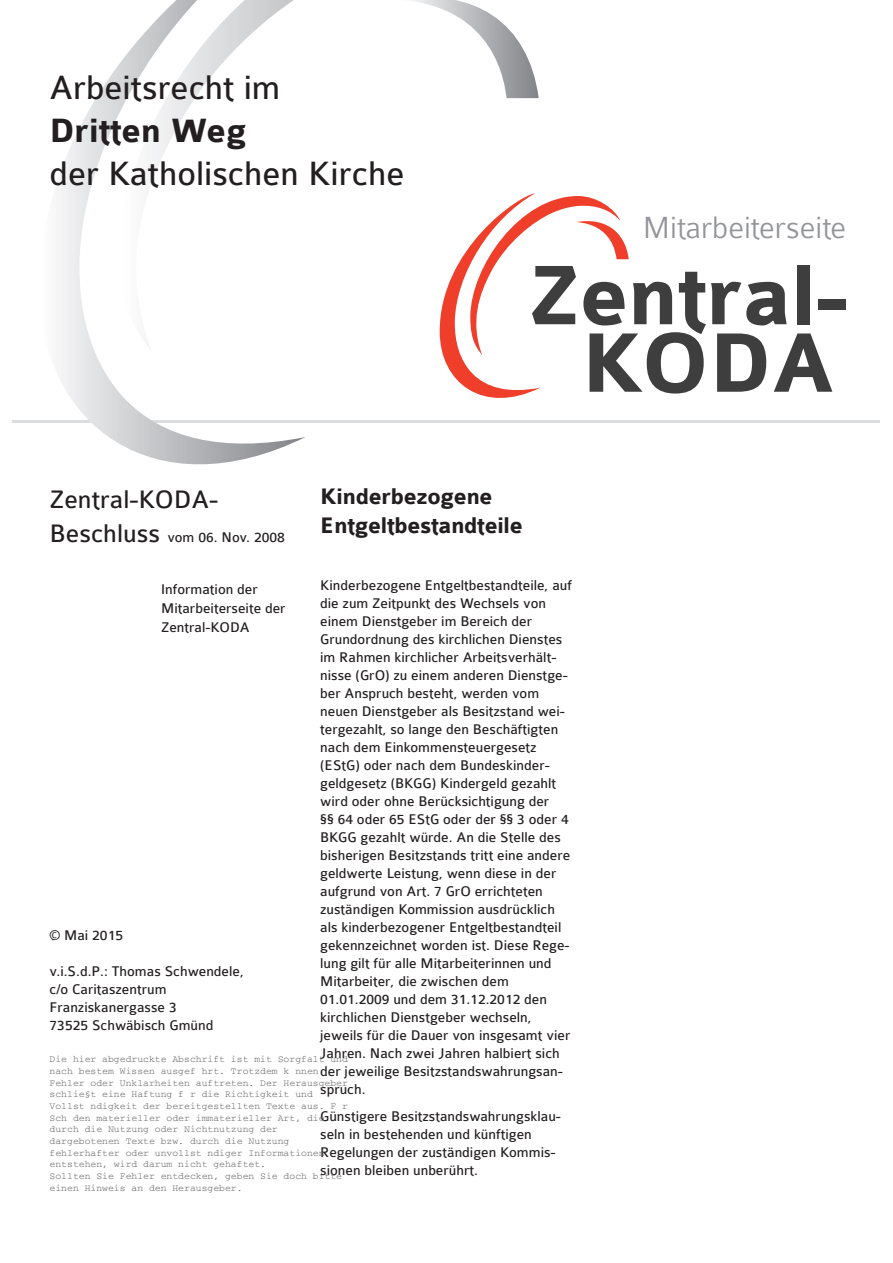
<style>
.page{position:relative;width:893px;height:1263px;background:#fff}
.page>*{position:absolute;margin:0;border:0;box-sizing:border-box;transform-origin:0 0}
.t1{font:36px "Colaborate";color:#231f20}
.t2{font:700 36px "Colaborate";color:#231f20}
.t3{font:300 32.7px "Colaborate";color:#939598}
.t4{font:27px "Colaborate";color:#231f20}
.t5{font:700 24px/28.8px "Colaborate";letter-spacing:-.01em;color:#231f20}
.t6{font:15px/18px "Colaborate";color:#231f20}
.t7{font:9.75px/11.7px "Courier";color:#6c6d70}
.s1{font-size:27px}
</style>
<div class="page">
<hr style="left:13px;top:420px;width:867px;height:3px;background:#dcdddf">
<svg style="left:59px;top:63px;width:246px;height:401px"></svg>
<svg style="left:517px;top:39px;width:22px;height:59px"></svg>
<svg style="left:120px;top:0;width:397px;height:353px"></svg>
<div style="left:438px;top:193px;width:410px;height:205px;background:#fff"></div>
<div style="left:818px;top:300px;width:28px;height:10px;background:#3e3e3f"></div>
<svg style="left:440px;top:193px;width:392px;height:205px"></svg>
<h1 class="t1" style="left:50px;top:69px;width:232px">Arbeitsrecht im</h1>
<h1 class="t2" style="left:50px;top:112px;width:198px">Dritten Weg</h1>
<h1 class="t1" style="left:50px;top:155px;width:356px">der Katholischen Kirche</h1>
<h2 class="t3" style="left:643px;top:210px;width:205px">Mitarbeiterseite</h2>
<h3 class="t4" style="left:50px;top:485px;width:170px">Zentral-KODA-</h3>
<p class="t6" style="left:50px;top:529px;width:237px"><span class="s1">Beschluss</span> vom 06. Nov. 2008</p>
<h3 class="t5" style="left:320px;top:483px;width:204px">Kinderbezogene<br>Entgeltbestandteile</h3>
<p class="t6" style="left:320px;top:577px;width:253px">Kinderbezogene Entgeltbestandteile, auf die zum Zeitpunkt des Wechsels von einem Dienstgeber im Bereich der Grundordnung des kirchlichen Dienstes im Rahmen kirchlicher Arbeitsverhält&shy;nisse (GrO) zu einem anderen Dienstge&shy;ber Anspruch besteht, werden vom neuen Dienstgeber als Besitzstand wei&shy;tergezahlt, so lange den Beschäftigten nach dem Einkommensteuergesetz (EStG) oder nach dem Bundeskinder&shy;geldgesetz (BKGG) Kindergeld gezahlt wird oder ohne Berücksichtigung der<br>§§ 64 oder 65 EStG oder der §§ 3 oder 4<br>BKGG gezahlt würde. An die Stelle des bisherigen Besitzstands tritt eine andere geldwerte Leistung, wenn diese in der aufgrund von Art. 7 GrO errichteten zuständigen Kommission ausdrücklich als kinderbezogener Entgeltbestandteil gekennzeichnet worden ist. Diese Rege&shy;lung gilt für alle Mitarbeiterinnen und Mitarbeiter, die zwischen dem 01.01.2009 und dem 31.12.2012 den kirchlichen Dienstgeber wechseln, jeweils für die Dauer von insgesamt vier Jahren. Nach zwei Jahren halbiert sich der jeweilige Besitzstandswahrungsan&shy;spruch.</p>
<p class="t6" style="left:320px;top:1108px;width:242px">Günstigere Besitzstandswahrungsklau&shy;seln in bestehenden und künftigen Regelungen der zuständigen Kommis&shy;sionen bleiben unberührt.</p>
<p class="t6" style="left:161px;top:580px;width:126px;line-height:18.9px">Information der<br>Mitarbeiterseite der<br>Zentral-KODA</p>
<p class="t6" style="left:50px;top:927px;width:75px">© Mai 2015</p>
<p class="t6" style="left:50px;top:963px;width:196px">v.i.S.d.P.: Thomas Schwendele, c/o Caritaszentrum<br>Franziskanergasse 3<br>73525 Schwäbisch Gmünd</p>
<p class="t7" style="left:50px;top:1054px;width:300px">Die hier abgedruckte Abschrift ist mit Sorgfalt und nach bestem Wissen ausgef hrt. Trotzdem k nnen Fehler oder Unklarheiten auftreten. Der Herausgeber schlie§t eine Haftung f r die Richtigkeit und Vollst ndigkeit der bereitgestellten Texte aus. F r Sch den materieller oder immaterieller Art, die durch die Nutzung oder Nichtnutzung der dargebotenen Texte bzw. durch die Nutzung fehlerhafter oder unvollst ndiger Informationen entstehen, wird darum nicht gehaftet.<br>Sollten Sie Fehler entdecken, geben Sie doch bitte einen Hinweis an den Herausgeber.</p>
</div>
